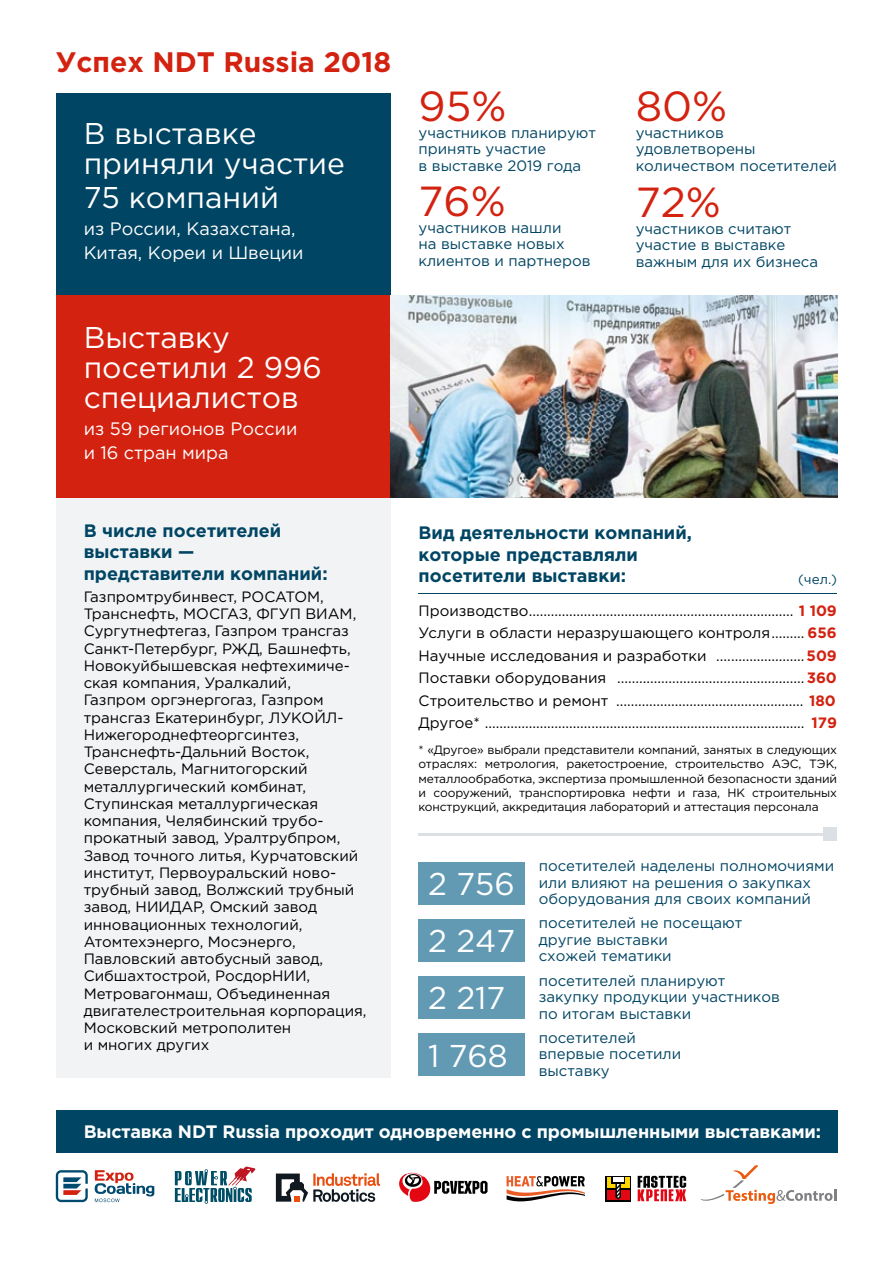
<style>
.page{position:relative;width:893px;height:1263px;background:#fff}
.page>*{position:absolute;margin:0;border:0;box-sizing:border-box;transform-origin:0 0}
.t1{font:42px "Gotham Pro";color:#d32210}
.t2{font:31.5px "Gotham Pro";color:#fff}
.t3{font:30px/30px "Gotham Pro";color:#fff}
.t4{font:700 28.2px "Gotham Pro";color:#d32210}
.t5{font:700 18px/21.6px "Gotham Pro";color:#004563}
.t6{font:18px/24px "Gotham Pro";color:#fff}
.t7{font:700 18px "Gotham Pro";letter-spacing:-.01em;color:#fff}
.t8{font:15px/17.2px "Gotham Pro";color:#000}
.t9{font:15px/16.5px "Gotham Pro";color:#004563}
.t10{font:13.5px "Gotham Pro";color:#004563}
.t11{font:12px/14.4px "Gotham Pro";letter-spacing:-.01em;color:#000;text-align:justify}
.s1{font-weight:700;color:#d32210}
</style>
<div class="page">
<div style="left:56px;top:498px;width:335px;height:580px;background:#f1f3f4"></div>
<div style="left:56px;top:93px;width:335px;height:203px;background:#004563"></div>
<div style="left:56px;top:1110px;width:781px;height:43px;background:#004563"></div>
<div style="left:56px;top:296px;width:335px;height:202px;background:#d32210"></div>
<hr style="left:419px;top:593px;width:418px;height:1px;background:#004563">
<hr style="left:419px;top:833px;width:418px;height:2px;background:#dae0e3">
<div style="left:823px;top:827px;width:14px;height:14px;background:#dae0e3"></div>
<div style="left:419px;top:862px;width:106px;height:43px;background:#629ab4"></div>
<div style="left:419px;top:919px;width:106px;height:43px;background:#629ab4"></div>
<div style="left:419px;top:976px;width:106px;height:43px;background:#629ab4"></div>
<div style="left:419px;top:1034px;width:106px;height:42px;background:#629ab4"></div>
<img style="left:391px;top:296px;width:446px;height:202px">
<svg style="left:399px;top:1173px;width:89px;height:29px"></svg>
<svg style="left:701px;top:1165px;width:135px;height:39px"></svg>
<svg style="left:175px;top:1166px;width:80px;height:38px"></svg>
<svg style="left:605px;top:1176px;width:26px;height:25px"></svg>
<div style="left:607px;top:1177px;width:22px;height:11px;background:#ffd500"></div>
<svg style="left:605px;top:1178px;width:26px;height:22px"></svg>
<svg style="left:611px;top:1176px;width:14px;height:7px"></svg>
<div style="left:613px;top:1177px;width:10px;height:5px;background:#fff"></div>
<svg style="left:638px;top:1176px;width:48px;height:25px"></svg>
<svg style="left:507px;top:1176px;width:78px;height:26px"></svg>
<svg style="left:56px;top:1170px;width:32px;height:32px"></svg>
<svg style="left:95px;top:1170px;width:59px;height:32px"></svg>
<svg style="left:276px;top:1173px;width:104px;height:29px"></svg>
<h3 class="t4" style="left:56px;top:46px;width:337px">Успех NDT Russia 2018</h3>
<h3 class="t3" style="left:84px;top:118px;width:263px">В выставке приняли участие</h3>
<h3 class="t3" style="left:84px;top:183px;width:197px">75 компаний</h3>
<p class="t6" style="left:84px;top:217px;width:221px">из России, Казахстана,<br>Китая, Кореи и Швеции</p>
<h3 class="t3" style="left:84px;top:322px;width:240px">Выставку посетили 2 996 специалистов</h3>
<p class="t6" style="left:84px;top:416px;width:215px">из 59 регионов России и 16 стран мира</p>
<p class="t5" style="left:84px;top:519px;width:246px">В числе посетителей выставки — представители компаний:</p>
<p class="t8" style="left:84px;top:588px;width:284px">Газпромтрубинвест, РОСАТОМ,<br>Транснефть, МОСГАЗ, ФГУП ВИАМ,<br>Сургутнефтегаз, Газпром трансгаз<br>Санкт-Петербург, РЖД, Башнефть,<br>Новокуйбышевская нефтехимиче&shy;ская компания, Уралкалий,<br>Газпром оргэнергогаз, Газпром трансгаз Екатеринбург, ЛУКОЙЛ-<br>Нижегороднефтеоргсинтез,<br>Транснефть-Дальний Восток,<br>Северсталь, Магнитогорский металлургический комбинат,<br>Ступинская металлургическая компания, Челябинский трубо&shy;прокатный завод, Уралтрубпром,<br>Завод точного литья, Курчатовский институт, Первоуральский ново&shy;трубный завод, Волжский трубный завод, НИИДАР, Омский завод инновационных технологий,<br>Атомтехэнерго, Мосэнерго,<br>Павловский автобусный завод,<br>Сибшахтострой, РосдорНИИ,<br>Метровагонмаш, Объединенная двигателестроительная корпорация,<br>Московский метрополитен<br>и многих других</p>
<h1 class="t1" style="left:419px;top:83px;width:89px">95%</h1>
<p class="t9" style="left:419px;top:124px;width:179px">участников планируют принять участие<br>в выставке 2019 года</p>
<h1 class="t1" style="left:419px;top:178px;width:89px">76%</h1>
<p class="t9" style="left:419px;top:219px;width:173px">участников нашли<br>на выставке новых клиентов и партнеров</p>
<h1 class="t1" style="left:636px;top:83px;width:93px">80%</h1>
<p class="t9" style="left:636px;top:124px;width:203px">участников удовлетворены количеством посетителей</p>
<h1 class="t1" style="left:636px;top:179px;width:87px">72%</h1>
<p class="t9" style="left:636px;top:220px;width:184px">участников считают участие в выставке важным для их бизнеса</p>
<p class="t5" style="left:419px;top:521px;width:275px">Вид деятельности компаний, которые представляли посетители выставки:</p>
<p class="t10" style="left:798px;top:572px;width:41px">(чел.)</p>
<p class="t8" style="left:419px;top:599px;width:420px;line-height:22.5px;text-align:justify">Производство........................................................................ <span class="s1">1 109<br></span>Услуги в области неразрушающего контроля......... <span class="s1">656<br></span>Научные исследования и разработки ........................<span class="s1">509<br></span>Поставки оборудования ...................................................<span class="s1">360<br></span>Строительство и ремонт ................................................... <span class="s1">180<br></span>Другое* ....................................................................................... <span class="s1">179</span></p>
<p class="t11" style="left:419px;top:742px;width:420px">* «Другое» выбрали представители компаний, занятых в следующих отраслях: метрология, ракетостроение, строительство АЭС, ТЭК, металлообработка, экспертиза промышленной безопасности зданий и сооружений, транспортировка нефти и газа, НК строительных конструкций, аккредитация лабораторий и аттестация персонала</p>
<h2 class="t2" style="left:428px;top:866px;width:88px">2 756</h2>
<h2 class="t2" style="left:428px;top:924px;width:89px">2 247</h2>
<h2 class="t2" style="left:428px;top:981px;width:79px">2 217</h2>
<h2 class="t2" style="left:428px;top:1038px;width:81px">1 768</h2>
<p class="t9" style="left:539px;top:858px;width:297px">посетителей наделены полномочиями или влияют на решения о закупках оборудования для своих компаний</p>
<p class="t9" style="left:539px;top:915px;width:205px">посетителей не посещают другие выставки<br>схожей тематики</p>
<p class="t9" style="left:539px;top:972px;width:243px">посетителей планируют закупку продукции участников по итогам выставки</p>
<p class="t9" style="left:539px;top:1029px;width:144px">посетителей впервые посетили выставку</p>
<p class="t7" style="left:84px;top:1121px;width:739px">Выставка NDT Russia проходит одновременно с промышленными выставками:</p>
</div>
